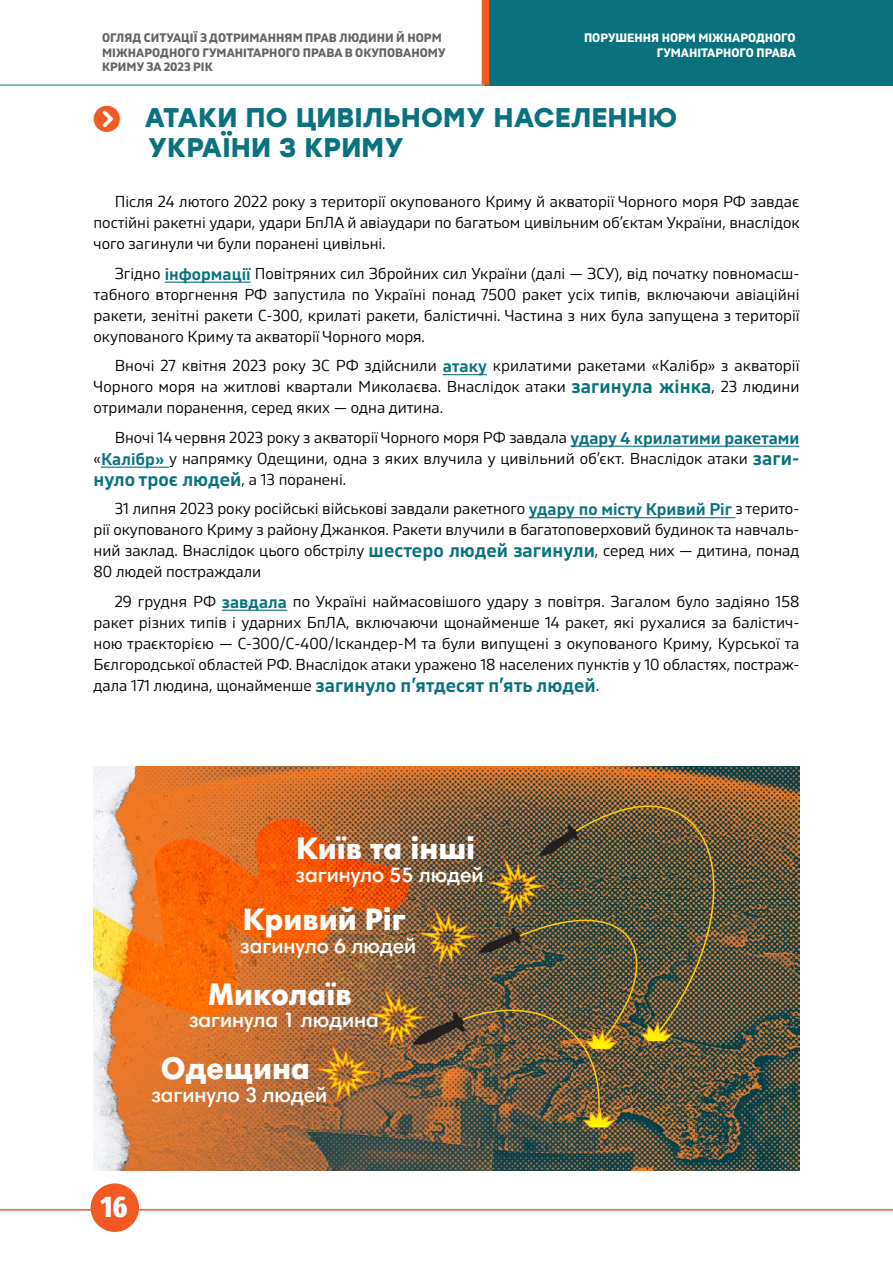
<style>
.page{position:relative;width:893px;height:1263px;background:#fff}
.page>*{position:absolute;margin:0;border:0;box-sizing:border-box;transform-origin:0 0}
.t1{font:900 31.5px "Harmonia Sans Pro Cyr";color:#fff}
.t2{font:800 extra-condensed 30px "Fira Sans";color:#fff}
.t3{font:700 27px/29.7px "Stolzl";color:#0a727e}
.t4{font:600 21px "Harmonia Sans Pro Cyr";color:#fff}
.t5{font:600 19.5px "Gilam";color:#0a727e}
.t6{font:15.75px/21px "Gilam";color:#000;text-align:justify}
.t7{font:700 12px/14.4px "Gilam";letter-spacing:.005em;color:#636466}
.t8{font:700 12px/14.4px "Gilam";color:#fff;text-align:right}
.s1{font-weight:600;font-size:17.25px;color:#0a727e}
.s2{font-weight:600;font-size:19.5px;color:#0a727e}
.s3{font-weight:400;font-size:15.75px;color:#000}
</style>
<div class="page">
<hr style="left:0;top:1209px;width:893px;height:1px;background:#f15a22">
<div style="left:91px;top:1183px;width:48px;height:49px;background:#f15a22;border-radius:50%"></div>
<div style="left:485px;top:0;width:408px;height:85px;background:#0a727e"></div>
<hr style="left:0;top:85px;width:485px;height:1px;background:#0a727e">
<hr style="left:485px;top:85px;width:408px;height:1px;background:#0a727e">
<div style="left:482px;top:0;width:7px;height:85px;background:#f15a22"></div>
<hr style="left:165px;top:282px;width:86px;height:1px;background:#0a727e">
<hr style="left:443px;top:374px;width:44px;height:1px;background:#0a727e">
<hr style="left:571px;top:446px;width:228px;height:1px;background:#0a727e">
<hr style="left:101px;top:467px;width:68px;height:1px;background:#0a727e">
<hr style="left:529px;top:517px;width:206px;height:1px;background:#0a727e">
<hr style="left:222px;top:610px;width:65px;height:1px;background:#0a727e">
<img style="left:94px;top:766px;width:705px;height:404px">
<img style="left:568px;top:766px;width:192px;height:270px">
<svg style="left:539px;top:825px;width:40px;height:31px"></svg>
<img style="left:412px;top:888px;width:262px;height:240px">
<p class="t7" style="left:102px;top:30px;width:345px">ОГЛЯД СИТУАЦІЇ З ДОТРИМАННЯМ ПРАВ ЛЮДИНИ Й НОРМ<br>МІЖНАРОДНОГО ГУМАНІТАРНОГО ПРАВА В ОКУПОВАНОМУ<br>КРИМУ ЗА 2023 РІК</p>
<p class="t8" style="left:584px;top:30px;width:213px">ПОРУШЕННЯ НОРМ МІЖНАРОДНОГО<br>ГУМАНІТАРНОГО ПРАВА</p>
<h3 class="t3" style="left:145px;top:101px;width:534px">АТАКИ ПО ЦИВІЛЬНОМУ НАСЕЛЕННЮ<br>УКРАЇНИ З КРИМУ</h3>
<p class="t6" style="left:94px;top:191px;width:707px;text-indent:21px">Після 24 лютого 2022 року з території окупованого Криму й акваторії Чорного моря РФ завдає постійні ракетні удари, удари БпЛА й авіаудари по багатьом цивільним об’єктам України, внаслідок чого загинули чи були поранені цивільні.</p>
<p class="t6" style="left:94px;top:262px;width:708px;text-indent:21px">Згідно <span class="s1">інформації</span> Повітряних сил Збройних сил України (далі — ЗСУ), від початку повномасш&shy;табного вторгнення РФ запустила по Україні понад 7500 ракет усіх типів, включаючи авіаційні ракети, зенітні ракети С-300, крилаті ракети, балістичні. Частина з них була запущена з території окупованого Криму та акваторії Чорного моря.</p>
<p class="t6" style="left:94px;top:355px;width:707px;text-indent:21px">Вночі 27 квітня 2023 року ЗС РФ здійснили <span class="s1">атаку</span> крилатими ракетами «Калібр» з акваторії Чорного моря на житлові квартали Миколаєва. Внаслідок атаки <span class="s2">загинула жінка</span>, 23 людини отримали поранення, серед яких — одна дитина.</p>
<p class="t6" style="left:94px;top:426px;width:707px;text-align:right">Вночі 14 червня 2023 року з акваторії Чорного моря РФ завдала <span class="s1">удару 4 крилатими ракетами </span>«<span class="s1">Калібр»</span> у напрямку Одещини, одна з яких влучила у цивільний об’єкт. Внаслідок атаки <span class="s2">заги-</span></p>
<p class="t5" style="left:94px;top:464px;width:254px">нуло троє людей<span class="s3">, а 13 поранені.</span></p>
<p class="t6" style="left:94px;top:498px;width:708px;text-indent:21px">31 липня 2023 року російські військові завдали ракетного <span class="s1">удару по місту Кривий Ріг</span> з терито&shy;рії окупованого Криму з району Джанкоя. Ракети влучили в багатоповерховий будинок та навчаль&shy;ний заклад. Внаслідок цього обстрілу <span class="s2">шестеро людей загинули</span>, серед них — дитина, понад 80 людей постраждали</p>
<p class="t6" style="left:94px;top:590px;width:707px;text-indent:21px">29 грудня РФ <span class="s1">завдала</span> по Україні наймасовішого удару з повітря. Загалом було задіяно 158 ракет різних типів і ударних БпЛА, включаючи щонайменше 14 ракет, які рухалися за балістич&shy;ною траєкторією — С-300/С-400/Іскандер-М та були випущені з окупованого Криму, Курської та Бєлгородської областей РФ. Внаслідок атаки уражено 18 населених пунктів у 10 областях, постраж-</p>
<p class="t5" style="left:94px;top:670px;width:507px"><span class="s3">дала 171 людина, щонайменше</span> загинуло п’ятдесят п’ять людей<span class="s3">.</span></p>
<h1 class="t1" style="left:296px;top:828px;width:180px">Київ та інші</h1>
<h3 class="t4" style="left:296px;top:861px;width:189px">загинуло 55 людей</h3>
<h1 class="t1" style="left:243px;top:899px;width:164px">Кривий Ріг</h1>
<h3 class="t4" style="left:240px;top:932px;width:178px">загинуло 6 людей</h3>
<h1 class="t1" style="left:208px;top:974px;width:145px">Миколаїв</h1>
<h3 class="t4" style="left:189px;top:1007px;width:191px">загинула 1 людина</h3>
<h1 class="t1" style="left:161px;top:1048px;width:151px">Одещина</h1>
<h3 class="t4" style="left:151px;top:1081px;width:178px">загинуло 3 людей</h3>
<h2 class="t2" style="left:100px;top:1181px;width:28px">16</h2>
</div>
